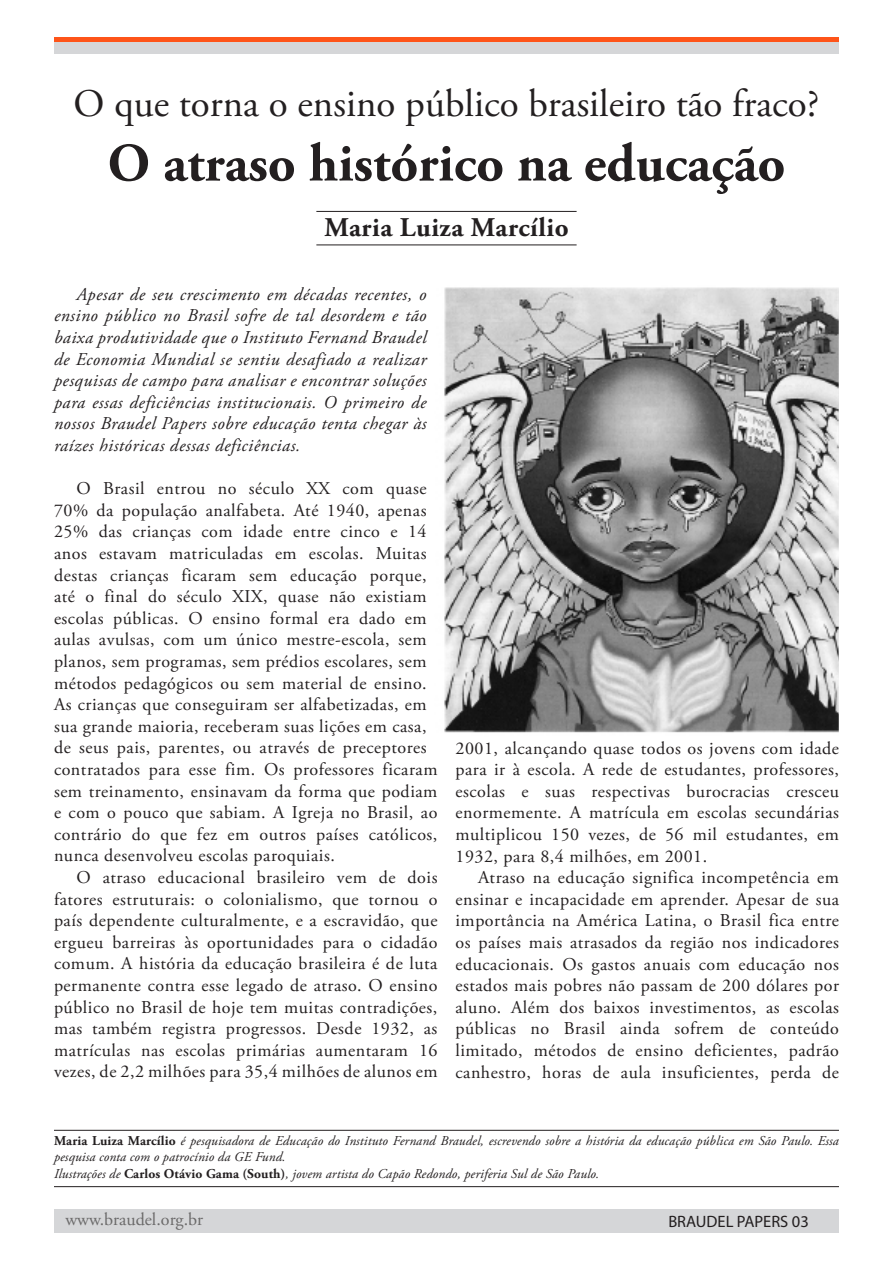
<style>
.page{position:relative;width:893px;height:1263px;background:#fff}
.page>*{position:absolute;margin:0;border:0;box-sizing:border-box;transform-origin:0 0}
.t1{font:700 54px "Adobe Garamond Pro";color:#231f20}
.t2{font:39px "Adobe Garamond Pro";color:#231f20}
.t3{font:700 27px "Adobe Garamond Pro";letter-spacing:.02em;color:#231f20}
.t4{font:18px/21.6px "Adobe Garamond Pro";letter-spacing:.03em;color:#231f20;text-align:justify}
.t5{font:italic 18px/21.6px "Adobe Garamond Pro";letter-spacing:.03em;color:#231f20;text-align:justify}
.t6{font:18px "Adobe Garamond Pro";color:#6b6a6a}
.t7{font:16.5px "Myriad Pro";color:#231f20}
.t8{font:italic 13.5px/16.2px "Adobe Garamond Pro";letter-spacing:.01em;color:#231f20}
.s1{font-weight:700;font-style:normal}
</style>
<div class="page">
<div style="left:54px;top:1209px;width:785px;height:24px;background:#d5d6d8"></div>
<div style="left:54px;top:42px;width:785px;height:12px;background:#d5d6d8"></div>
<hr style="left:54px;top:38px;width:785px;height:4px;background:#fe5419">
<hr style="left:316px;top:245px;width:261px;height:1px;background:#231f20">
<hr style="left:316px;top:211px;width:261px;height:1px;background:#231f20">
<img style="left:444px;top:287px;width:395px;height:446px">
<hr style="left:54px;top:1130px;width:785px;height:1px;background:#231f20">
<hr style="left:54px;top:1186px;width:785px;height:1px;background:#231f20">
<p class="t2" style="left:74px;top:80px;width:747px">O que torna o ensino público brasileiro tão fraco?</p>
<p class="t1" style="left:108px;top:132px;width:679px">O atraso histórico na educação</p>
<p class="t3" style="left:324px;top:212px;width:246px">Maria Luiza Marcílio</p>
<p class="t5" style="left:54px;top:284px;width:374px;text-indent:22px">Apesar de seu crescimento em décadas recentes, o ensino público no Brasil sofre de tal desordem e tão baixa produtividade que o Instituto Fernand Braudel de Economia Mundial se sentiu desafiado a realizar pesquisas de campo para analisar e encontrar soluções para essas deficiências institucionais. O primeiro de nossos Braudel Papers sobre educação tenta chegar às raízes históricas dessas deficiências.</p>
<p class="t4" style="left:54px;top:478px;width:385px;text-align:left;text-indent:22px">O Brasil entrou no século XX com quase 70% da população analfabeta. Até 1940, apenas 25% das crianças com idade entre cinco e 14 anos estavam matriculadas em escolas. Muitas destas crianças ficaram sem educação porque, até o final do século XIX, quase não existiam escolas públicas. O ensino formal era dado em aulas avulsas, com um único mestre-escola, sem planos, sem programas, sem prédios escolares, sem métodos pedagógicos ou sem material de ensino.<br>As crianças que conseguiram ser alfabetizadas, em sua grande maioria, receberam suas lições em casa, de seus pais, parentes, ou através de preceptores contratados para esse fim. Os professores ficaram sem treinamento, ensinavam da forma que podiam e com o pouco que sabiam. A Igreja no Brasil, ao contrário do que fez em outros países católicos, nunca desenvolveu escolas paroquiais.</p>
<p class="t4" style="left:54px;top:867px;width:385px;text-indent:22px">O atraso educacional brasileiro vem de dois fatores estruturais: o colonialismo, que tornou o país dependente culturalmente, e a escravidão, que ergueu barreiras às oportunidades para o cidadão comum. A história da educação brasileira é de luta permanente contra esse legado de atraso. O ensino público no Brasil de hoje tem muitas contradições, mas também registra progressos. Desde 1932, as matrículas nas escolas primárias aumentaram 16 vezes, de 2,2 milhões para 35,4 milhões de alunos em</p>
<p class="t4" style="left:455px;top:738px;width:385px">2001, alcançando quase todos os jovens com idade para ir à escola. A rede de estudantes, professores, escolas e suas respectivas burocracias cresceu enormemente. A matrícula em escolas secundárias multiplicou 150 vezes, de 56 mil estudantes, em 1932, para 8,4 milhões, em 2001.</p>
<p class="t4" style="left:455px;top:867px;width:385px;text-indent:22px">Atraso na educação significa incompetência em ensinar e incapacidade em aprender. Apesar de sua importância na América Latina, o Brasil fica entre os países mais atrasados da região nos indicadores educacionais. Os gastos anuais com educação nos estados mais pobres não passam de 200 dólares por aluno. Além dos baixos investimentos, as escolas públicas no Brasil ainda sofrem de conteúdo limitado, métodos de ensino deficientes, padrão canhestro, horas de aula insuficientes, perda de</p>
<p class="t8" style="left:54px;top:1133px;width:786px"><span class="s1">Maria Luiza Marcílio</span> é pesquisadora de Educação do Instituto Fernand Braudel, escrevendo sobre a história da educação pública em São Paulo. Essa pesquisa conta com o patrocínio da GE Fund.</p>
<p class="t8" style="left:54px;top:1166px;width:547px">Ilustrações de <span class="s1">Carlos Otávio Gama (South)</span>, jovem artista do Capão Redondo, periferia Sul de São Paulo.</p>
<p class="t6" style="left:65px;top:1208px;width:139px">www.braudel.org.br</p>
<p class="t7" style="left:668px;top:1211px;width:142px">BRAUDEL PAPERS 03</p>
</div>
